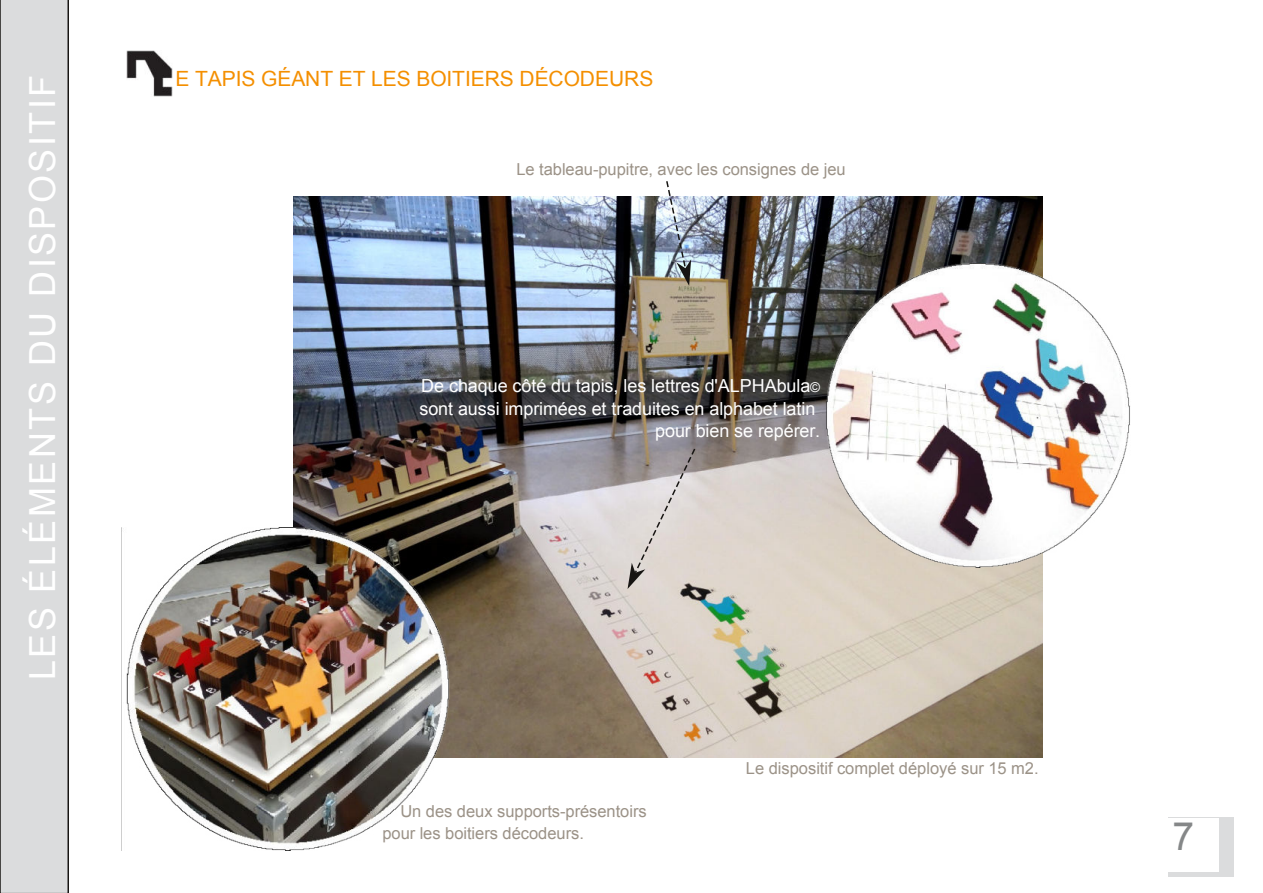
<style>
.page{position:relative;width:1263px;height:893px;background:#fff}
.page>*{position:absolute;margin:0;border:0;box-sizing:border-box;transform-origin:0 0}
.t1{font:39px "Arial";color:#858788}
.t2{font:36px "Arial";letter-spacing:.07em;color:#fff}
.t3{font:21px "Arial";letter-spacing:-.005em;color:#f48f00}
.t4{font:18px/22.5px "Arial";letter-spacing:-.005em;color:#fff;text-align:right}
.t5{font:16.5px/22.5px "Arial";color:#9b9287}
.s1{font-size:13.5px}
</style>
<div class="page">
<div style="left:0;top:0;width:69px;height:893px;background:#dbdcdd"></div>
<div style="left:1168px;top:817px;width:66px;height:59px;background:#dbdcdd"></div>
<div style="left:1168px;top:818px;width:50px;height:53px;background:#fff"></div>
<img style="left:126px;top:50px;width:46px;height:47px">
<img style="left:294px;top:197px;width:748px;height:561px">
<img style="left:819px;top:264px;width:311px;height:303px">
<img style="left:121px;top:528px;width:333px;height:322px">
<svg style="left:627px;top:447px;width:70px;height:142px;background:#cac4c2"></svg>
<svg style="left:665px;top:181px;width:26px;height:105px"></svg>
<h2 class="t2" style="left:29px;top:680px;width:607px;rotate:-90deg">LES ÉLÉMENTS DU DISPOSITIF</h2>
<p class="t3" style="left:176px;top:71px;width:479px">E TAPIS GÉANT ET LES BOITIERS DÉCODEURS</p>
<p class="t5" style="left:516px;top:159px;width:331px">Le tableau-pupitre, avec les consignes de jeu</p>
<p class="t4" style="left:419px;top:376px;width:402px">De chaque côté du tapis, les lettres d'ALPHAbula<span class="s1">© </span>sont aussi imprimées et traduites en alphabet latin pour bien se repérer.</p>
<p class="t5" style="left:382px;top:801px;width:266px;text-indent:18px">Un des deux supports-présentoirs pour les boitiers décodeurs.</p>
<p class="t5" style="left:746px;top:758px;width:294px">Le dispositif complet déployé sur 15 m2.</p>
<h1 class="t1" style="left:1172px;top:821px;width:23px">7</h1>
</div>
